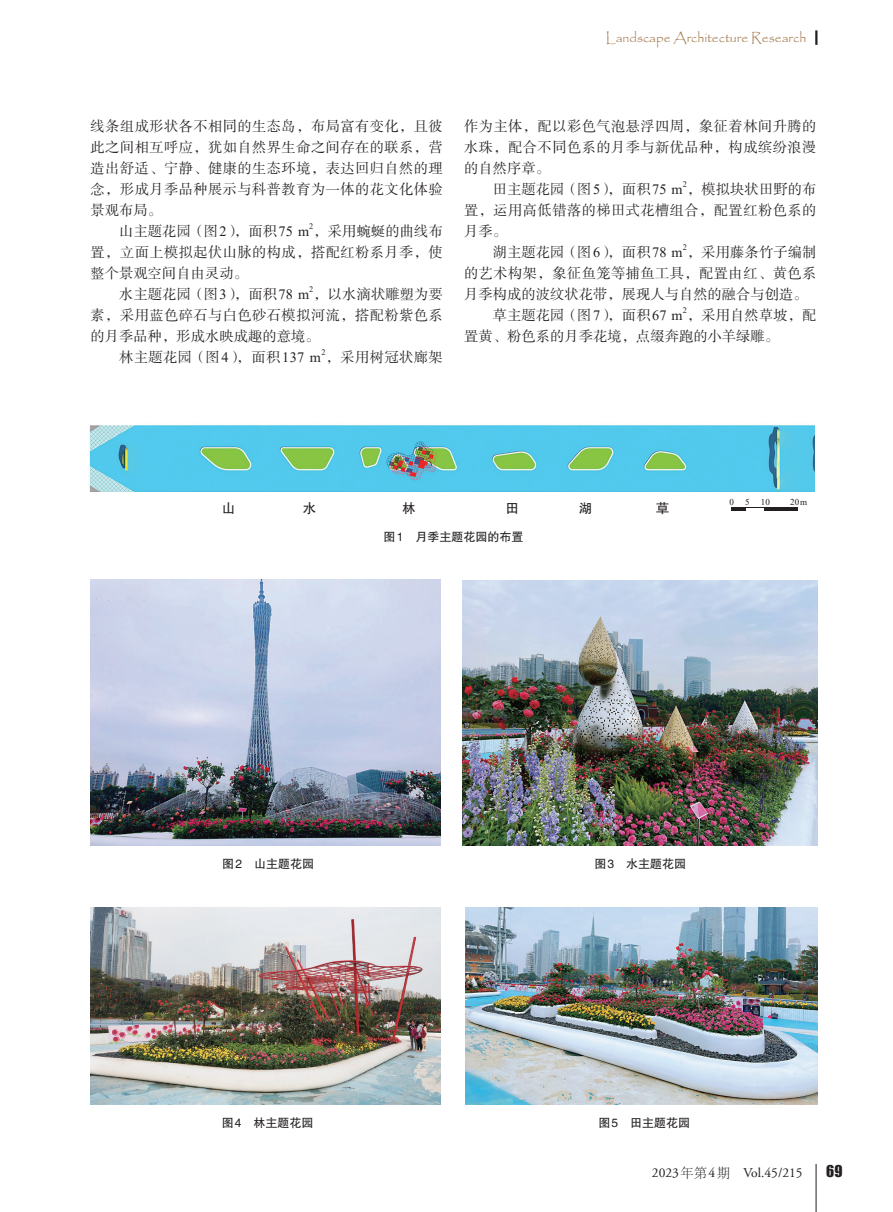
<style>
.page{position:relative;width:893px;height:1212px;background:#fff}
.page>*{position:absolute;margin:0;border:0;box-sizing:border-box;transform-origin:0 0}
.t1{font:15px "Impact";color:#231f20}
.t2{font:14.25px/21px "FZSSK GBK1 0";letter-spacing:.03em;color:#231f20}
.t3{font:14.25px "FZSSK GBK1 0";letter-spacing:.01em;color:#231f20}
.t4{font:14.25px "FZSSK GBK1 0";letter-spacing:.005em;color:#231f20}
.t5{font:13.5px "Papyrus";color:#a3784c}
.t6{font:13.5px "Adobe Garamond LT";color:#231f20}
.t7{font:13.5px "FZHTK GBK1 0";color:#231f20}
.t8{font:12px "FZHTK GBK1 0";color:#231f20}
.t9{font:9px "Times New Roman";color:#231f20}
.t10{font:8.25px "Times New Roman";color:#231f20}
.s1{font-family:"Times New Roman"}
.s2{font-family:"Adobe Song Std";font-weight:300}
</style>
<div class="page">
<svg style="left:815px;top:30px;width:2px;height:15px"></svg>
<hr style="left:816px;top:1164px;width:1px;height:48px;background:#231f20">
<img style="left:91px;top:579px;width:349px;height:267px">
<img style="left:463px;top:580px;width:354px;height:266px">
<img style="left:91px;top:908px;width:349px;height:197px">
<img style="left:465px;top:908px;width:353px;height:197px">
<img style="left:89px;top:424px;width:725px;height:68px">
<hr style="left:731px;top:507px;width:66px;height:4px;background:#231f20">
<hr style="left:747px;top:508px;width:17px;height:3px;background:#fff">
<p class="t5" style="left:606px;top:30px;width:202px">Landscape Architecture Research</p>
<p class="t2" style="left:91px;top:117px;width:354px;text-align:justify">线条组成形状各不相同的生态岛，布局富有变化，且彼此之间相互呼应，犹如自然界生命之间存在的联系，营造出舒适、宁静、健康的生态环境，表达回归自然的理念，形成月季品种展示与科普教育为一体的花文化体验景观布局。</p>
<p class="t3" style="left:119px;top:224px;width:325px">山主题花园（图<span class="s1">2</span>），面积<span class="s1">75 m</span> ，采用蜿蜒的曲线布</p>
<p class="t10" style="left:309px;top:221px;width:6px">2</p>
<p class="t2" style="left:91px;top:243px;width:354px">置，立面上模拟起伏山脉的构成，搭配红粉系月季，使整个景观空间自由灵动。</p>
<p class="t3" style="left:119px;top:287px;width:325px">水主题花园（图<span class="s1">3</span>），面积<span class="s1">78 m</span> ，以水滴状雕塑为要</p>
<p class="t10" style="left:309px;top:284px;width:6px">2</p>
<p class="t2" style="left:91px;top:306px;width:354px">素，采用蓝色碎石与白色砂石模拟河流，搭配粉紫色系的月季品种，形成水映成趣的意境。</p>
<p class="t2" style="left:119px;top:348px;width:325px">林主题花园（图<span class="s1">4</span>），面积<span class="s1">137 m</span> ，采用树冠状廊架</p>
<p class="t10" style="left:321px;top:347px;width:6px">2</p>
<p class="t2" style="left:464px;top:117px;width:354px;text-align:justify">作为主体，配以彩色气泡悬浮四周，象征着林间升腾的水珠，配合不同色系的月季与新优品种，构成缤纷浪漫的自然序章。</p>
<p class="t3" style="left:493px;top:182px;width:325px">田主题花园（图<span class="s1">5</span>），面积<span class="s1">75 m</span> ，模拟块状田野的布</p>
<p class="t10" style="left:683px;top:179px;width:6px">2</p>
<p class="t2" style="left:464px;top:201px;width:354px">置，运用高低错落的梯田式花槽组合，配置红粉色系的月季。</p>
<p class="t3" style="left:493px;top:245px;width:325px">湖主题花园（图<span class="s1">6</span>），面积<span class="s1">78 m</span> ，采用藤条竹子编制</p>
<p class="t10" style="left:683px;top:242px;width:6px">2</p>
<p class="t2" style="left:464px;top:264px;width:354px">的艺术构架，象征鱼笼等捕鱼工具，配置由红、黄色系</p>
<p class="t4" style="left:464px;top:287px;width:345px">月季构成的波纹状花带，展现人与自然的融合与创造。</p>
<p class="t3" style="left:493px;top:308px;width:325px">草主题花园（图<span class="s1">7</span>），面积<span class="s1">67 m</span> ，采用自然草坡，配</p>
<p class="t10" style="left:683px;top:305px;width:6px">2</p>
<p class="t4" style="left:464px;top:329px;width:316px">置黄、粉色系的月季花境，点缀奔跑的小羊绿雕。</p>
<p class="t7" style="left:222px;top:501px;width:15px">山</p>
<p class="t7" style="left:303px;top:501px;width:15px">水</p>
<p class="t7" style="left:402px;top:501px;width:15px">林</p>
<p class="t7" style="left:506px;top:501px;width:15px">田</p>
<p class="t7" style="left:579px;top:501px;width:15px">湖</p>
<p class="t7" style="left:656px;top:501px;width:15px">草</p>
<p class="t9" style="left:729px;top:496px;width:6px">0</p>
<p class="t9" style="left:745px;top:496px;width:6px">5</p>
<p class="t9" style="left:761px;top:496px;width:10px">10</p>
<p class="t9" style="left:790px;top:496px;width:18px">20m</p>
<p class="t8" style="left:384px;top:531px;width:141px">图1 月季主题花园的布置</p>
<p class="t8" style="left:222px;top:857px;width:93px">图2 山主题花园</p>
<p class="t8" style="left:594px;top:857px;width:93px">图3 水主题花园</p>
<p class="t8" style="left:222px;top:1116px;width:93px">图4 林主题花园</p>
<p class="t8" style="left:598px;top:1116px;width:93px">图5 田主题花园</p>
<p class="t6" style="left:652px;top:1166px;width:152px">2023<span class="s2">年第</span>4<span class="s2">期</span> Vol.45/215</p>
<p class="t1" style="left:826px;top:1160px;width:18px">69</p>
</div>
